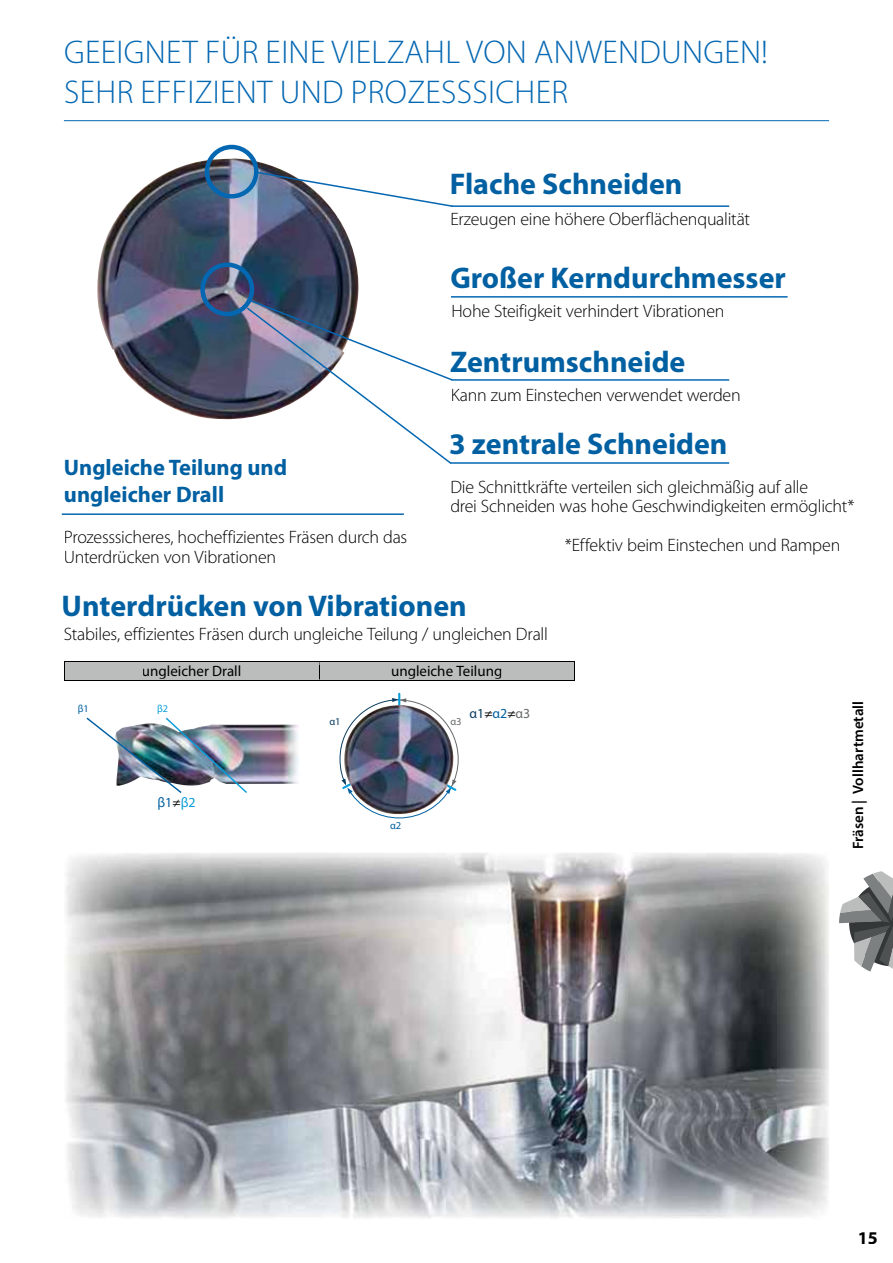
<style>
.page{position:relative;width:893px;height:1263px;background:#fff}
.page>*{position:absolute;margin:0;border:0;box-sizing:border-box;transform-origin:0 0}
.t1{font:300 33px/39.6px "Myriad Pro";letter-spacing:.01em;color:#0467b2}
.t2{font:700 30px "Myriad Pro";color:#0060a2}
.t3{font:700 22.5px/27px "Myriad Pro";color:#0060a2}
.t4{font:300 18px/19.5px "Myriad Pro";letter-spacing:-.015em;color:#000}
.t5{font:700 18px "Myriad Pro";color:#000}
.t6{font:15px "Myriad Pro";color:#000}
.t7{font:600 15px "Myriad Pro";color:#000}
.t8{font:13.8px "Myriad Pro";color:#0a3d60}
.t9{font:13.8px "Myriad Pro";color:#0060a2}
.t10{font:10.5px "Myriad Pro";color:#0060a2}
.t11{font:10.5px "Myriad Pro";color:#0a3d60}
.t12{font:10.5px "Myriad Pro";color:#676a6a}
.t13{font:10.2px "Myriad Pro";color:#0060a2}
.t14{font:10.2px "Myriad Pro";color:#089dd9}
.s1{color:#000}
.s2{color:#089dd9}
.s3{color:#0060a2}
.s4{color:#676a6a}
</style>
<div class="page">
<hr style="left:64px;top:120px;width:765px;height:1px;background:#0467b2">
<hr style="left:451px;top:205px;width:278px;height:2px;background:#0467b2">
<img style="left:97px;top:159px;width:262px;height:261px">
<div style="left:200px;top:262px;width:54px;height:54px;border:4px solid #0467b2;border-radius:50%"></div>
<div style="left:205px;top:145px;width:53px;height:54px;border:4px solid #0467b2;border-radius:50%"></div>
<hr style="left:451px;top:379px;width:278px;height:2px;background:#0467b2">
<hr style="left:62px;top:513px;width:342px;height:2px;background:#0467b2">
<hr style="left:450px;top:462px;width:279px;height:2px;background:#0467b2">
<hr style="left:451px;top:296px;width:337px;height:2px;background:#0467b2">
<svg style="left:254px;top:171px;width:200px;height:37px"></svg>
<svg style="left:245px;top:299px;width:209px;height:165px"></svg>
<svg style="left:64px;top:661px;width:511px;height:20px"></svg>
<img style="left:249px;top:724px;width:50px;height:60px">
<img style="left:86px;top:717px;width:163px;height:76px">
<svg style="left:839px;top:871px;width:54px;height:101px"></svg>
<img style="left:65px;top:853px;width:764px;height:366px">
<hr style="left:398px;top:694px;width:2px;height:64px;background:#089dd9">
<svg style="left:339px;top:698px;width:120px;height:121px"></svg>
<img style="left:344px;top:705px;width:111px;height:110px">
<h1 class="t1" style="left:64px;top:35px;width:705px">GEEIGNET FÜR EINE VIELZAHL VON ANWENDUNGEN!<br>SEHR EFFIZIENT UND PROZESSSICHER</h1>
<h2 class="t2" style="left:450px;top:173px;width:234px">Flache Schneiden</h2>
<p class="t4" style="left:450px;top:211px;width:301px">Erzeugen eine höhere Oberflächenqualität</p>
<h2 class="t2" style="left:450px;top:266px;width:337px">Großer Kerndurchmesser</h2>
<p class="t4" style="left:451px;top:303px;width:275px">Hohe Steifigkeit verhindert Vibrationen</p>
<h2 class="t2" style="left:450px;top:350px;width:237px">Zentrumschneide</h2>
<p class="t4" style="left:451px;top:387px;width:291px">Kann zum Einstechen verwendet werden</p>
<p class="t3" style="left:64px;top:455px;width:225px">Ungleiche Teilung und ungleicher Drall</p>
<p class="t4" style="left:64px;top:529px;width:345px">Prozesssicheres, hocheffizientes Fräsen durch das<br>Unterdrücken von Vibrationen</p>
<h2 class="t2" style="left:449px;top:433px;width:280px">3 zentrale Schneiden</h2>
<p class="t4" style="left:450px;top:478px;width:406px">Die Schnittkräfte verteilen sich gleichmäßig auf alle<br>drei Schneiden was hohe Geschwindigkeiten ermöglicht*</p>
<p class="t4" style="left:565px;top:536px;width:277px">*Effektiv beim Einstechen und Rampen</p>
<h2 class="t2" style="left:62px;top:594px;width:407px">Unterdrücken von Vibrationen</h2>
<p class="t4" style="left:64px;top:625px;width:485px">Stabiles, effizientes Fräsen durch ungleiche Teilung / ungleichen Drall</p>
<p class="t6" style="left:142px;top:665px;width:101px">ungleicher Drall</p>
<p class="t6" style="left:391px;top:665px;width:113px">ungleiche Teilung</p>
<p class="t13" style="left:78px;top:705px;width:12px">β1</p>
<p class="t14" style="left:157px;top:705px;width:12px">β2</p>
<p class="t9" style="left:158px;top:797px;width:39px">β1<span class="s1">≠</span><span class="s2">β2</span></p>
<p class="t11" style="left:329px;top:718px;width:13px">α1</p>
<p class="t12" style="left:450px;top:718px;width:13px">α3</p>
<p class="t8" style="left:470px;top:709px;width:62px">α1<span class="s1">≠</span><span class="s3">α2</span><span class="s1">≠</span><span class="s4">α3</span></p>
<p class="t10" style="left:390px;top:822px;width:13px">α2</p>
<p class="t7" style="left:852px;top:849px;width:150px;rotate:-90deg">Fräsen | Vollhartmetall</p>
<p class="t5" style="left:858px;top:1231px;width:21px">15</p>
</div>
